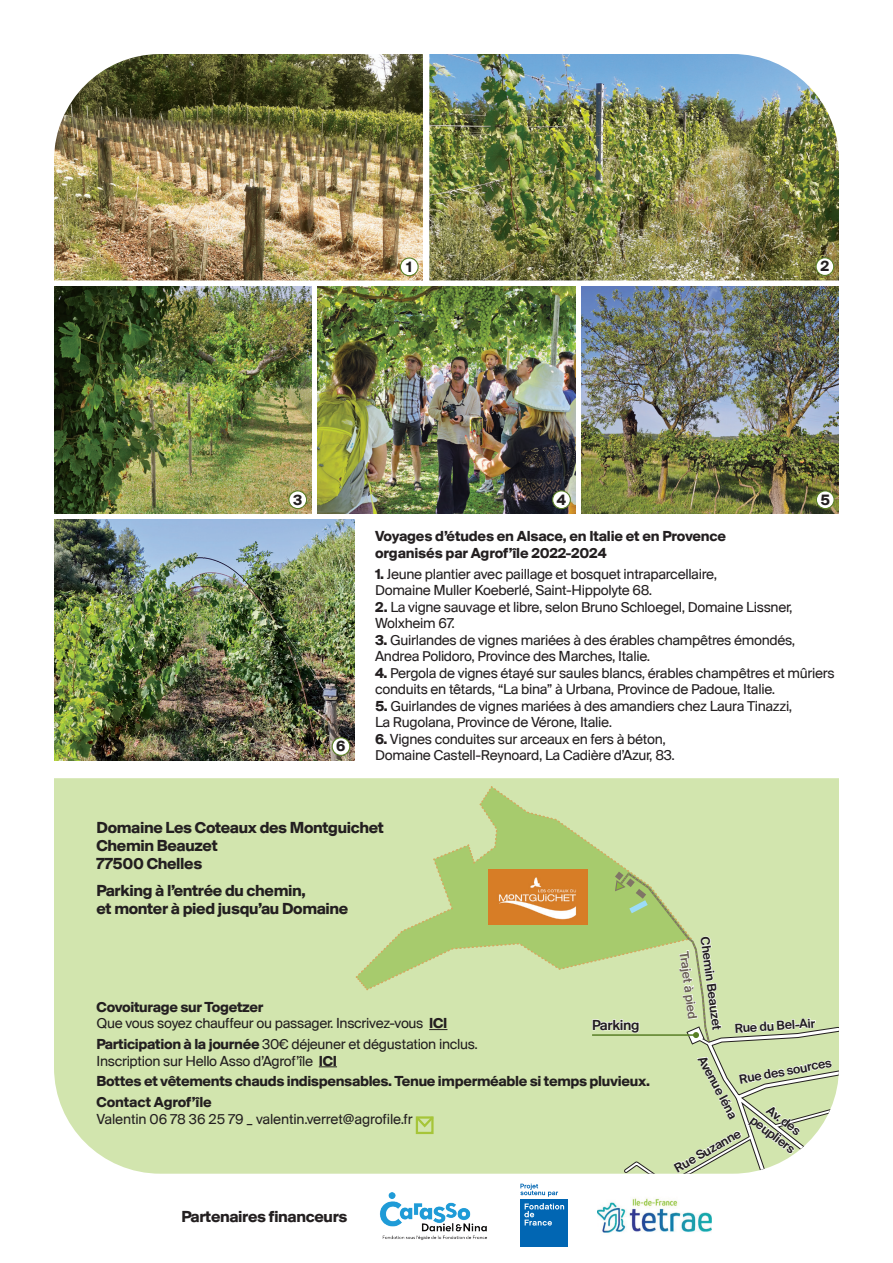
<style>
.page{position:relative;width:893px;height:1263px;background:#fff}
.page>*{position:absolute;margin:0;border:0;box-sizing:border-box;transform-origin:0 0}
.t1{font:700 16.5px/18px "Suisse BP Intl";letter-spacing:-.02em;color:#231f20}
.t2{font:700 15.45px "Suisse BP Intl";color:#231f20}
.t3{font:15px/16.5px "Suisse BP Intl";letter-spacing:-.02em;color:#231f20}
.t4{font:700 15px/20.7px "Suisse BP Intl";letter-spacing:-.02em;color:#231f20}
.t5{font:15px "Suisse BP Intl Antique";letter-spacing:-.02em;color:#231f20}
.t6{font:13.5px/18px "Suisse BP Intl Antique";color:#231f20;text-align:center}
.t7{font:13.5px "Suisse BP Intl Antique";color:#6b6256}
.s1{font-weight:700}
</style>
<div class="page">
<img style="left:429px;top:54px;width:410px;height:226px">
<img style="left:54px;top:287px;width:257px;height:226px">
<img style="left:318px;top:287px;width:257px;height:226px">
<img style="left:54px;top:520px;width:301px;height:240px">
<img style="left:581px;top:287px;width:258px;height:226px">
<img style="left:54px;top:54px;width:369px;height:226px">
<img style="left:380px;top:1192px;width:107px;height:48px">
<img style="left:597px;top:1198px;width:115px;height:35px">
<div style="left:520px;top:1199px;width:48px;height:48px;background:#0166b3"></div>
<svg style="left:524px;top:1203px;width:40px;height:22px"></svg>
<svg style="left:520px;top:1184px;width:38px;height:13px"></svg>
<div style="left:54px;top:778px;width:785px;height:396px;background:#d2e5ae"></div>
<svg style="left:319px;top:1066px;width:18px;height:1px"></svg>
<svg style="left:355px;top:786px;width:484px;height:388px;background:#ccdea3"></svg>
<div style="left:400px;top:258px;width:18px;height:18px;background:#fff;border-radius:50%"></div>
<div style="left:400px;top:257px;width:19px;height:19px;border:1px solid #597f26;border-radius:50%"></div>
<div style="left:289px;top:491px;width:18px;height:18px;background:#fff;border-radius:50%"></div>
<div style="left:288px;top:490px;width:19px;height:19px;border:1px solid #597f26;border-radius:50%"></div>
<div style="left:332px;top:738px;width:18px;height:17px;background:#fff;border-radius:50%"></div>
<div style="left:332px;top:737px;width:18px;height:19px;border:1px solid #597f26;border-radius:50%"></div>
<div style="left:553px;top:491px;width:17px;height:18px;background:#fff;border-radius:50%"></div>
<div style="left:552px;top:490px;width:19px;height:19px;border:1px solid #597f26;border-radius:50%"></div>
<div style="left:816px;top:491px;width:18px;height:18px;background:#fff;border-radius:50%"></div>
<div style="left:816px;top:490px;width:19px;height:19px;border:1px solid #597f26;border-radius:50%"></div>
<div style="left:816px;top:258px;width:18px;height:17px;background:#fff;border-radius:50%"></div>
<div style="left:815px;top:257px;width:19px;height:19px;border:1px solid #597f26;border-radius:50%"></div>
<p class="t2" style="left:406px;top:257px;width:7px">1</p>
<p class="t2" style="left:820px;top:257px;width:10px">2</p>
<p class="t2" style="left:293px;top:490px;width:11px">3</p>
<p class="t2" style="left:336px;top:737px;width:11px">6</p>
<p class="t2" style="left:557px;top:490px;width:11px">4</p>
<p class="t2" style="left:820px;top:490px;width:11px">5</p>
<p class="t4" style="left:375px;top:528px;width:353px;line-height:16.5px">Voyages d’études en Alsace, en Italie et en Provence organisés par Agrof’île 2022-2024</p>
<p class="t3" style="left:375px;top:565px;width:343px"><span class="s1">1.</span> Jeune plantier avec paillage et bosquet intraparcellaire,<br>Domaine Muller Koeberlé, Saint-Hippolyte 68.</p>
<p class="t3" style="left:375px;top:598px;width:419px"><span class="s1">2.</span> La vigne sauvage et libre, selon Bruno Schloegel, Domaine Lissner,<br>Wolxheim 67.</p>
<p class="t3" style="left:375px;top:631px;width:422px"><span class="s1">3.</span> Guirlandes de vignes mariées à des érables champêtres émondés,<br>Andrea Polidoro, Province des Marches, Italie.</p>
<p class="t3" style="left:375px;top:664px;width:461px"><span class="s1">4.</span> Pergola de vignes étayé sur saules blancs, érables champêtres et mûriers conduits en têtards, “La bina” à Urbana, Province de Padoue, Italie.</p>
<p class="t3" style="left:375px;top:697px;width:419px"><span class="s1">5.</span> Guirlandes de vignes mariées à des amandiers chez Laura Tinazzi,<br>La Rugolana, Province de Vérone, Italie.</p>
<p class="t3" style="left:375px;top:730px;width:301px"><span class="s1">6.</span> Vignes conduites sur arceaux en fers à béton,<br>Domaine Castell-Reynoard, La Cadière d’Azur, 83.</p>
<p class="t1" style="left:97px;top:818px;width:289px">Domaine Les Coteaux des Montguichet<br>Chemin Beauzet<br>77500 Chelles</p>
<p class="t1" style="left:97px;top:881px;width:253px">Parking à l’entrée du chemin,<br>et monter à pied jusqu’au Domaine</p>
<p class="t3" style="left:97px;top:998px;width:352px"><span class="s1">Covoiturage sur Togetzer<br></span>Que vous soyez chauffeur ou passager. Inscrivez-vous <span class="s1">ICI</span></p>
<p class="t3" style="left:97px;top:1036px;width:383px"><span class="s1">Participation à la journée</span> 30€ déjeuner et dégustation inclus.<br>Inscription sur Hello Asso d’Agrof’île <span class="s1">ICI</span></p>
<p class="t4" style="left:97px;top:1071px;width:555px">Bottes et vêtements chauds indispensables. Tenue imperméable si temps pluvieux.<br>Contact Agrof’île</p>
<p class="t3" style="left:97px;top:1110px;width:318px">Valentin 06 78 36 25 79 _ valentin.verret@agrofile.fr</p>
<p class="t5" style="left:592px;top:1016px;width:49px">Parking</p>
<p class="t1" style="left:181px;top:1207px;width:167px">Partenaires financeurs</p>
<p class="t6" style="left:715px;top:935px;width:95px;rotate:83deg">Chemin Beauzet</p>
<p class="t7" style="left:692px;top:950px;width:70px;rotate:83deg">Trajet à pied</p>
<p class="t6" style="left:734px;top:1019px;width:82px;rotate:-4deg">Rue du Bel-Air</p>
<p class="t6" style="left:738px;top:1070px;width:95px;rotate:-10deg">Rue des sources</p>
<p class="t6" style="left:710px;top:1052px;width:71px;rotate:62deg">Avenue Iéna</p>
<p class="t6" style="left:769px;top:1096px;width:55px;rotate:38deg">Av. des peupliers</p>
<p class="t6" style="left:671px;top:1160px;width:76px;rotate:-29deg">Rue Suzanne</p>
</div>
